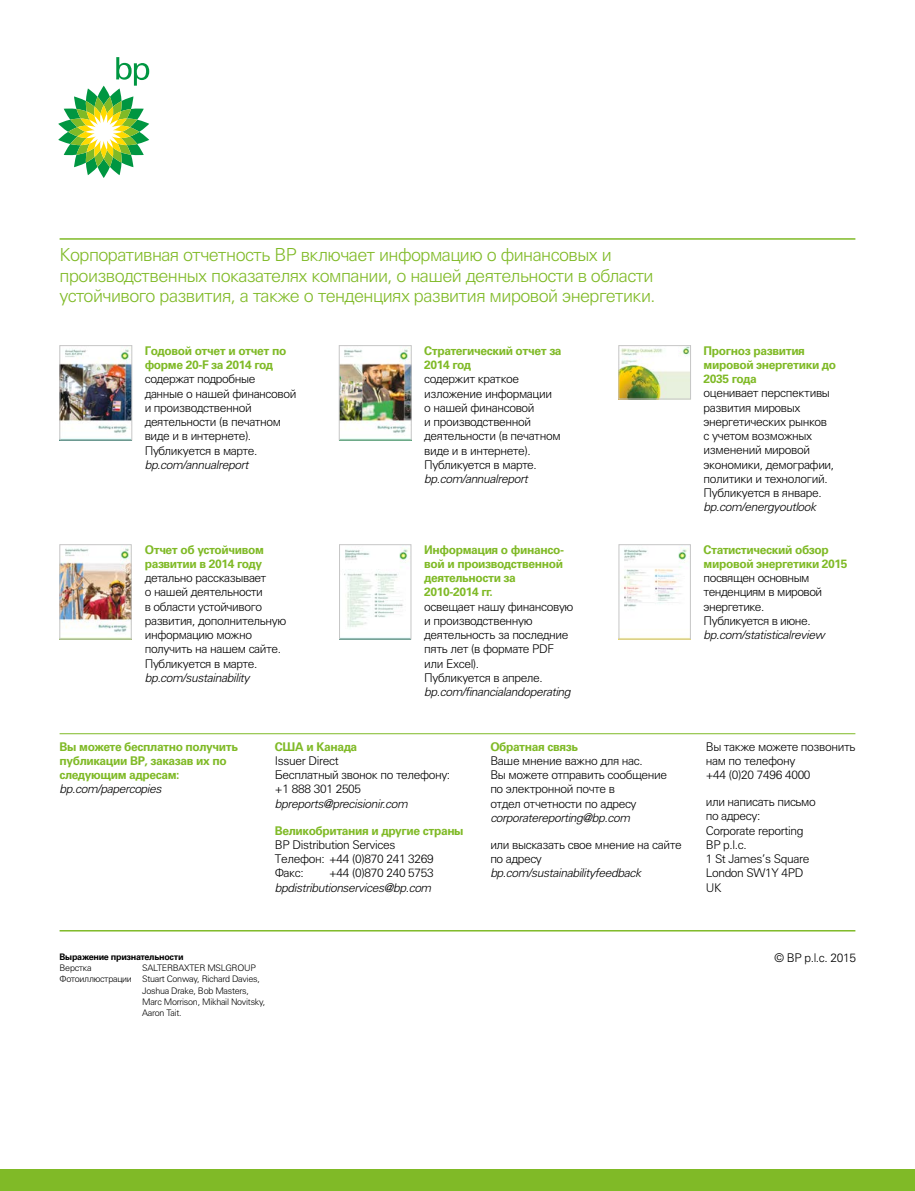
<style>
.page{position:relative;width:915px;height:1191px;background:#fff}
.page>*{position:absolute;margin:0;border:0;box-sizing:border-box;transform-origin:0 0}
.t1{font:300 18px/20.2px "Univers Cyr";letter-spacing:-.03em;color:#80ba27}
.t2{font:300 12px/14.2px "Univers Cyr";letter-spacing:-.03em;color:#000}
.t3{font:700 12px/14.2px "Univers Cyr";letter-spacing:-.03em;color:#80ba27}
.t4{font:italic 300 12px/14.2px "Univers Cyr";letter-spacing:-.03em;color:#000;text-align:right}
.t5{font:300 12px "Univers GT";letter-spacing:-.03em;color:#000}
.t6{font:300 9px "Univers Cyr";letter-spacing:-.03em;color:#000}
.t7{font:700 9px "Univers Cyr";letter-spacing:-.03em;color:#000}
.s1{font-style:italic}
.s2{font-family:"Univers GT";font-style:italic}
.s3{font-style:normal}
.s4{font-family:"Univers GT"}
</style>
<div class="page">
<img style="left:62px;top:347px;width:68px;height:86px">
<div style="left:60px;top:345px;width:72px;height:95px;border:1px solid #c6c6c6"></div>
<img style="left:341px;top:347px;width:68px;height:86px">
<div style="left:339px;top:345px;width:72px;height:95px;border:1px solid #c6c6c6"></div>
<img style="left:620px;top:347px;width:68px;height:50px">
<div style="left:618px;top:345px;width:72px;height:54px;border:1px solid #c6c6c6"></div>
<img style="left:62px;top:546px;width:67px;height:86px">
<div style="left:60px;top:544px;width:71px;height:95px;border:1px solid #c6c6c6"></div>
<img style="left:344px;top:548px;width:65px;height:80px">
<div style="left:339px;top:544px;width:72px;height:95px;border:1px solid #c6c6c6"></div>
<img style="left:623px;top:548px;width:65px;height:59px">
<div style="left:618px;top:544px;width:72px;height:95px;border:1px solid #c6c6c6"></div>
<hr style="left:60px;top:930px;width:795px;height:1px;background:#80ba27">
<hr style="left:60px;top:238px;width:795px;height:2px;background:#80ba27">
<svg style="left:58px;top:57px;width:91px;height:121px"></svg>
<div style="left:0;top:1169px;width:914px;height:22px;background:#80ba27"></div>
<hr style="left:60px;top:733px;width:795px;height:1px;background:#80ba27">
<h1 class="t1" style="left:60px;top:245px;width:597px">Корпоративная отчетность ВР включает информацию о финансовых и производственных показателях компании, о нашей деятельности в области устойчивого развития, а также о тенденциях развития мировой энергетики.</h1>
<p class="t3" style="left:145px;top:343px;width:143px">Годовой отчет и отчет по форме 20-F за 2014 год</p>
<p class="t2" style="left:145px;top:372px;width:153px">содержат подробные данные о нашей финансовой и производственной деятельности (в печатном виде и в интернете).<br>Публикуется в марте.</p>
<p class="t4" style="left:145px;top:457px;width:105px">bp.com/annualreport</p>
<p class="t3" style="left:145px;top:542px;width:121px">Отчет об устойчивом развитии в 2014 году</p>
<p class="t2" style="left:145px;top:571px;width:143px">детально рассказывает<br>о нашей деятельности<br>в области устойчивого развития, дополнительную информацию можно получить на нашем сайте.<br>Публикуется в марте.</p>
<p class="t4" style="left:145px;top:670px;width:106px">bp.com/sustainability</p>
<p class="t3" style="left:424px;top:343px;width:139px">Стратегический отчет за<br>2014 год</p>
<p class="t2" style="left:424px;top:372px;width:138px">содержит краткое изложение информации о нашей финансовой<br>и производственной деятельности (в печатном виде и в интернете).<br>Публикуется в марте.</p>
<p class="t4" style="left:424px;top:471px;width:105px">bp.com/annualreport</p>
<p class="t3" style="left:424px;top:542px;width:141px">Информация о финансо&shy;вой и производственной деятельности за<br>2010-2014 гг.</p>
<p class="t2" style="left:424px;top:599px;width:151px">освещает нашу финансовую и производственную деятельность за последние пять лет (в формате PDF или Excel).<br>Публикуется в апреле.</p>
<p class="t4" style="left:424px;top:684px;width:148px">bp.com/financialandoperating</p>
<p class="t3" style="left:60px;top:739px;width:180px">Вы можете бесплатно получить публикации ВР, заказав их по следующим адресам:</p>
<p class="t4" style="left:60px;top:782px;width:103px">bp.com/papercopies</p>
<p class="t3" style="left:275px;top:739px;width:84px">США и Канада</p>
<p class="t2" style="left:275px;top:753px;width:177px">Issuer Direct<br>Бесплатный звонок по телефону: +1 888 301 2505 <span class="s1">bpreports</span><span class="s2">@</span><span class="s1">precisionir.com</span></p>
<p class="t3" style="left:275px;top:823px;width:190px">Великобритания и другие страны</p>
<p class="t2" style="left:275px;top:837px;width:160px">BP Distribution Services<br>Телефон: +44 (0)870 241 3269<br>Факс:</p>
<p class="t4" style="left:275px;top:866px;width:160px"><span class="s3">+44 (0)870 240 5753 </span>bpdistributionservices<span class="s4">@</span>bp.com</p>
<p class="t3" style="left:490px;top:739px;width:89px">Обратная связь</p>
<p class="t2" style="left:490px;top:753px;width:178px">Ваше мнение важно для нас.<br>Вы можете отправить сообщение по электронной почте в<br>отдел отчетности по адресу <span class="s1">corporatereporting</span><span class="s2">@</span><span class="s1">bp.com</span></p>
<p class="t2" style="left:490px;top:837px;width:193px">или высказать свое мнение на сайте по адресу</p>
<p class="t4" style="left:490px;top:866px;width:152px">bp.com/sustainabilityfeedback</p>
<p class="t3" style="left:703px;top:343px;width:134px">Прогноз развития мировой энергетики до<br>2035 года</p>
<p class="t2" style="left:703px;top:386px;width:132px">оценивает перспективы развития мировых энергетических рынков с учетом возможных изменений мировой экономики, демографии, политики и технологий.<br>Публикуется в январе.</p>
<p class="t4" style="left:703px;top:500px;width:114px">bp.com/energyoutlook</p>
<p class="t3" style="left:703px;top:542px;width:145px">Статистический обзор мировой энергетики 2015</p>
<p class="t2" style="left:703px;top:570px;width:120px">посвящен основным тенденциям в мировой энергетике.<br>Публикуется в июне.</p>
<p class="t4" style="left:703px;top:627px;width:123px">bp.com/statisticalreview</p>
<p class="t2" style="left:705px;top:739px;width:151px">Вы также можете позвонить нам по телефону<br>+44 (0)20 7496 4000</p>
<p class="t2" style="left:705px;top:794px;width:112px">или написать письмо по адресу:<br>Corporate reporting<br>BP p.l.c.<br>1 St James’s Square<br>London SW1Y 4PD<br>UK</p>
<p class="t7" style="left:60px;top:951px;width:125px">Выражение признательности</p>
<p class="t6" style="left:60px;top:962px;width:33px">Верстка</p>
<p class="t6" style="left:142px;top:962px;width:115px">SALTERBAXTER MSLGROUP</p>
<p class="t6" style="left:60px;top:974px;width:202px">Фотоиллюстрации Stuart Conway, Richard Davies,</p>
<p class="t6" style="left:142px;top:985px;width:108px">Joshua Drake, Bob Masters,</p>
<p class="t6" style="left:142px;top:996px;width:125px">Marc Morrison, Mikhail Novitsky,</p>
<p class="t6" style="left:142px;top:1007px;width:41px">Aaron Tait.</p>
<p class="t5" style="left:774px;top:950px;width:83px">© BP p.l.c. 2015</p>
</div>
